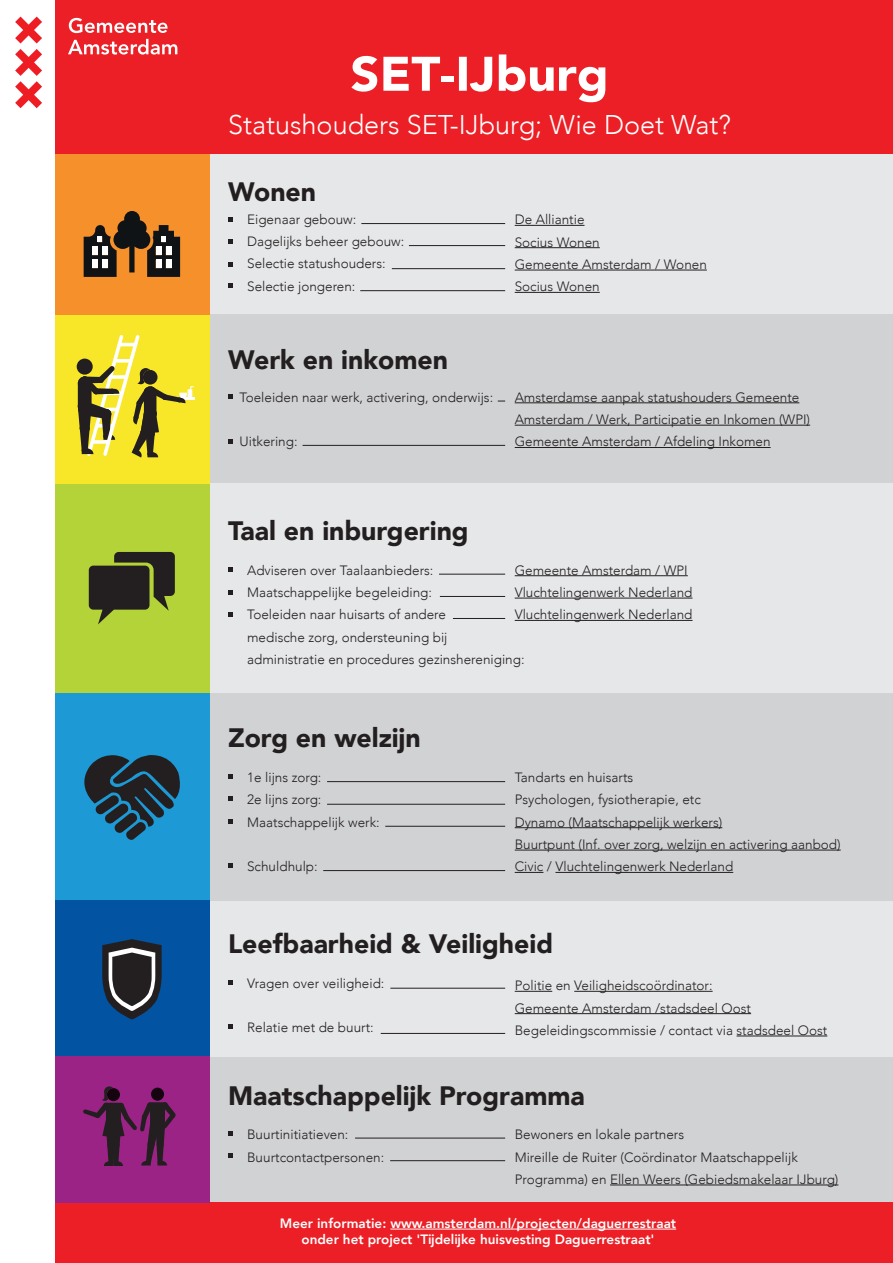
<style>
.page{position:relative;width:893px;height:1263px;background:#fff}
.page>*{position:absolute;margin:0;border:0;box-sizing:border-box;transform-origin:0 0}
.t1{font:900 48px "Avenir";color:#fff;scale:1.05 1}
.t2{font:300 27px "Avenir";color:#fff}
.t3{font:900 26.55px "Avenir";color:#231f20}
.t4{font:300 13.5px/22.4px "Avenir";color:#231f20}
.t5{font:800 13.5px/16.2px "Avenir";color:#fff;text-align:center}
</style>
<div class="page">
<div style="left:55px;top:153px;width:838px;height:162px;background:#e6e7e9"></div>
<div style="left:55px;top:1055px;width:838px;height:154px;background:#d1d2d4"></div>
<div style="left:55px;top:1203px;width:838px;height:60px;background:#eb1f25"></div>
<hr style="left:390px;top:1229px;width:286px;height:1px;background:#fff">
<div style="left:55px;top:482px;width:838px;height:212px;background:#e6e7e9"></div>
<div style="left:55px;top:315px;width:838px;height:168px;background:#d1d2d4"></div>
<div style="left:55px;top:693px;width:838px;height:208px;background:#d1d2d4"></div>
<div style="left:55px;top:901px;width:838px;height:155px;background:#e6e7e9"></div>
<div style="left:55px;top:483px;width:155px;height:210px;background:#b4d338"></div>
<div style="left:55px;top:314px;width:155px;height:169px;background:#f8e729"></div>
<div style="left:55px;top:152px;width:155px;height:163px;background:#f6902b"></div>
<div style="left:55px;top:693px;width:155px;height:208px;background:#1d99d6"></div>
<div style="left:55px;top:901px;width:155px;height:156px;background:#0253a1"></div>
<div style="left:55px;top:1056px;width:155px;height:147px;background:#9a2385"></div>
<div style="left:55px;top:0;width:838px;height:153px;background:#eb1f25"></div>
<svg style="left:69px;top:18px;width:99px;height:15px"></svg>
<svg style="left:68px;top:39px;width:109px;height:16px"></svg>
<svg style="left:15px;top:17px;width:27px;height:91px"></svg>
<svg style="left:84px;top:211px;width:96px;height:66px"></svg>
<hr style="left:515px;top:402px;width:284px;height:1px;background:#231f20">
<hr style="left:515px;top:425px;width:295px;height:1px;background:#231f20">
<hr style="left:515px;top:447px;width:256px;height:1px;background:#231f20">
<hr style="left:515px;top:575px;width:173px;height:1px;background:#231f20">
<hr style="left:515px;top:598px;width:177px;height:1px;background:#231f20">
<hr style="left:515px;top:620px;width:177px;height:1px;background:#231f20">
<hr style="left:515px;top:827px;width:207px;height:1px;background:#231f20">
<hr style="left:515px;top:850px;width:326px;height:1px;background:#231f20">
<svg style="left:515px;top:872px;width:28px;height:1px"></svg>
<hr style="left:555px;top:872px;width:178px;height:1px;background:#231f20">
<svg style="left:89px;top:552px;width:86px;height:72px"></svg>
<hr style="left:515px;top:991px;width:37px;height:1px;background:#231f20">
<hr style="left:574px;top:991px;width:139px;height:1px;background:#231f20">
<hr style="left:515px;top:1013px;width:236px;height:1px;background:#231f20">
<hr style="left:736px;top:1036px;width:91px;height:1px;background:#231f20">
<hr style="left:610px;top:1184px;width:228px;height:1px;background:#231f20">
<hr style="left:361px;top:223px;width:144px;height:1px;background:#231f20">
<hr style="left:392px;top:268px;width:113px;height:1px;background:#231f20">
<hr style="left:360px;top:290px;width:145px;height:1px;background:#231f20">
<hr style="left:409px;top:245px;width:96px;height:1px;background:#231f20">
<svg style="left:84px;top:755px;width:96px;height:85px"></svg>
<svg style="left:102px;top:939px;width:60px;height:80px"></svg>
<svg style="left:83px;top:1086px;width:93px;height:80px"></svg>
<svg style="left:151px;top:1087px;width:13px;height:14px"></svg>
<hr style="left:303px;top:445px;width:202px;height:1px;background:#231f20">
<hr style="left:439px;top:574px;width:66px;height:1px;background:#231f20">
<hr style="left:440px;top:596px;width:65px;height:1px;background:#231f20">
<hr style="left:327px;top:781px;width:178px;height:1px;background:#231f20">
<hr style="left:327px;top:804px;width:178px;height:1px;background:#231f20">
<hr style="left:385px;top:826px;width:120px;height:1px;background:#231f20">
<hr style="left:323px;top:870px;width:182px;height:1px;background:#231f20">
<hr style="left:390px;top:988px;width:115px;height:1px;background:#231f20">
<hr style="left:381px;top:1033px;width:124px;height:1px;background:#231f20">
<hr style="left:355px;top:1138px;width:150px;height:1px;background:#231f20">
<hr style="left:390px;top:1160px;width:115px;height:1px;background:#231f20">
<hr style="left:453px;top:618px;width:52px;height:1px;background:#231f20">
<svg style="left:228px;top:217px;width:5px;height:5px"></svg>
<svg style="left:228px;top:239px;width:5px;height:5px"></svg>
<svg style="left:228px;top:262px;width:5px;height:5px"></svg>
<svg style="left:228px;top:283px;width:5px;height:5px"></svg>
<svg style="left:228px;top:394px;width:5px;height:5px"></svg>
<svg style="left:228px;top:439px;width:5px;height:5px"></svg>
<svg style="left:228px;top:567px;width:5px;height:5px"></svg>
<svg style="left:228px;top:590px;width:5px;height:4px"></svg>
<svg style="left:228px;top:612px;width:5px;height:5px"></svg>
<svg style="left:228px;top:1131px;width:5px;height:4px"></svg>
<svg style="left:228px;top:1153px;width:5px;height:5px"></svg>
<svg style="left:228px;top:819px;width:5px;height:4px"></svg>
<svg style="left:228px;top:863px;width:5px;height:5px"></svg>
<svg style="left:228px;top:980px;width:5px;height:4px"></svg>
<svg style="left:228px;top:1024px;width:5px;height:5px"></svg>
<hr style="left:515px;top:225px;width:69px;height:1px;background:#231f20">
<hr style="left:515px;top:247px;width:85px;height:1px;background:#231f20">
<hr style="left:515px;top:270px;width:192px;height:1px;background:#231f20">
<hr style="left:515px;top:292px;width:85px;height:1px;background:#231f20">
<svg style="left:228px;top:774px;width:5px;height:5px"></svg>
<svg style="left:228px;top:796px;width:5px;height:5px"></svg>
<svg style="left:77px;top:335px;width:118px;height:123px"></svg>
<h1 class="t1" style="left:350px;top:33px;width:247px">SET-Ĳburg</h1>
<h2 class="t2" style="left:228px;top:108px;width:504px">Statushouders SET-IJburg; Wie Doet Wat?</h2>
<h3 class="t3" style="left:228px;top:169px;width:90px">Wonen</h3>
<p class="t4" style="left:247px;top:208px;width:159px">Eigenaar gebouw:<br>Dagelijks beheer gebouw:<br>Selectie statushouders:<br>Selectie jongeren:</p>
<h3 class="t3" style="left:228px;top:337px;width:222px">Werk en inkomen</h3>
<p class="t4" style="left:240px;top:386px;width:255px">Toeleiden naar werk, activering, onderwijs:</p>
<p class="t4" style="left:240px;top:431px;width:59px">Uitkering:</p>
<p class="t4" style="left:515px;top:209px;width:194px">De Alliantie<br>Socius Wonen<br>Gemeente Amsterdam / Wonen<br>Socius Wonen</p>
<p class="t4" style="left:515px;top:386px;width:297px">Amsterdamse aanpak statushouders Gemeente<br>Amsterdam / Werk, Participatie en Inkomen (WPI)<br>Gemeente Amsterdam / Afdeling Inkomen</p>
<h3 class="t3" style="left:228px;top:508px;width:242px">Taal en inburgering</h3>
<p class="t4" style="left:247px;top:559px;width:279px">Adviseren over Taalaanbieders:<br>Maatschappelijke begeleiding:<br>Toeleiden naar huisarts of andere<br>medische zorg, ondersteuning bij administratie en procedures gezinshereniging:</p>
<p class="t4" style="left:515px;top:559px;width:179px">Gemeente Amsterdam / WPI<br>Vluchtelingenwerk Nederland<br>Vluchtelingenwerk Nederland</p>
<h3 class="t3" style="left:228px;top:715px;width:194px">Zorg en welzĳn</h3>
<p class="t4" style="left:247px;top:766px;width:134px">1e lijns zorg:<br>2e lijns zorg:<br>Maatschappelijk werk:</p>
<p class="t4" style="left:247px;top:855px;width:72px">Schuldhulp:</p>
<p class="t4" style="left:515px;top:766px;width:327px">Tandarts en huisarts<br>Psychologen, fysiotherapie, etc<br>Dynamo (Maatschappelijk werkers)<br>Buurtpunt (Inf. over zorg, welzijn en activering aanbod)<br>Civic / Vluchtelingenwerk Nederland</p>
<h3 class="t3" style="left:228px;top:921px;width:327px">Leefbaarheid &amp; Veiligheid</h3>
<p class="t4" style="left:247px;top:972px;width:139px">Vragen over veiligheid:</p>
<p class="t4" style="left:247px;top:1016px;width:128px">Relatie met de buurt:</p>
<p class="t4" style="left:515px;top:974px;width:314px">Politie en Veiligheidscoördinator:<br>Gemeente Amsterdam /stadsdeel Oost<br>Begeleidingscommissie / contact via stadsdeel Oost</p>
<h3 class="t3" style="left:228px;top:1072px;width:358px">Maatschappelĳk Programma</h3>
<p class="t4" style="left:247px;top:1123px;width:139px">Buurtinitiatieven:<br>Buurtcontactpersonen:</p>
<p class="t4" style="left:515px;top:1123px;width:325px">Bewoners en lokale partners<br>Mireille de Ruiter (Coördinator Maatschappelijk<br>Programma) en Ellen Weers (Gebiedsmakelaar IJburg)</p>
<p class="t5" style="left:280px;top:1215px;width:398px">Meer informatie: www.amsterdam.nl/projecten/daguerrestraat onder het project 'Tĳdelĳke huisvesting Daguerrestraat'</p>
</div>
